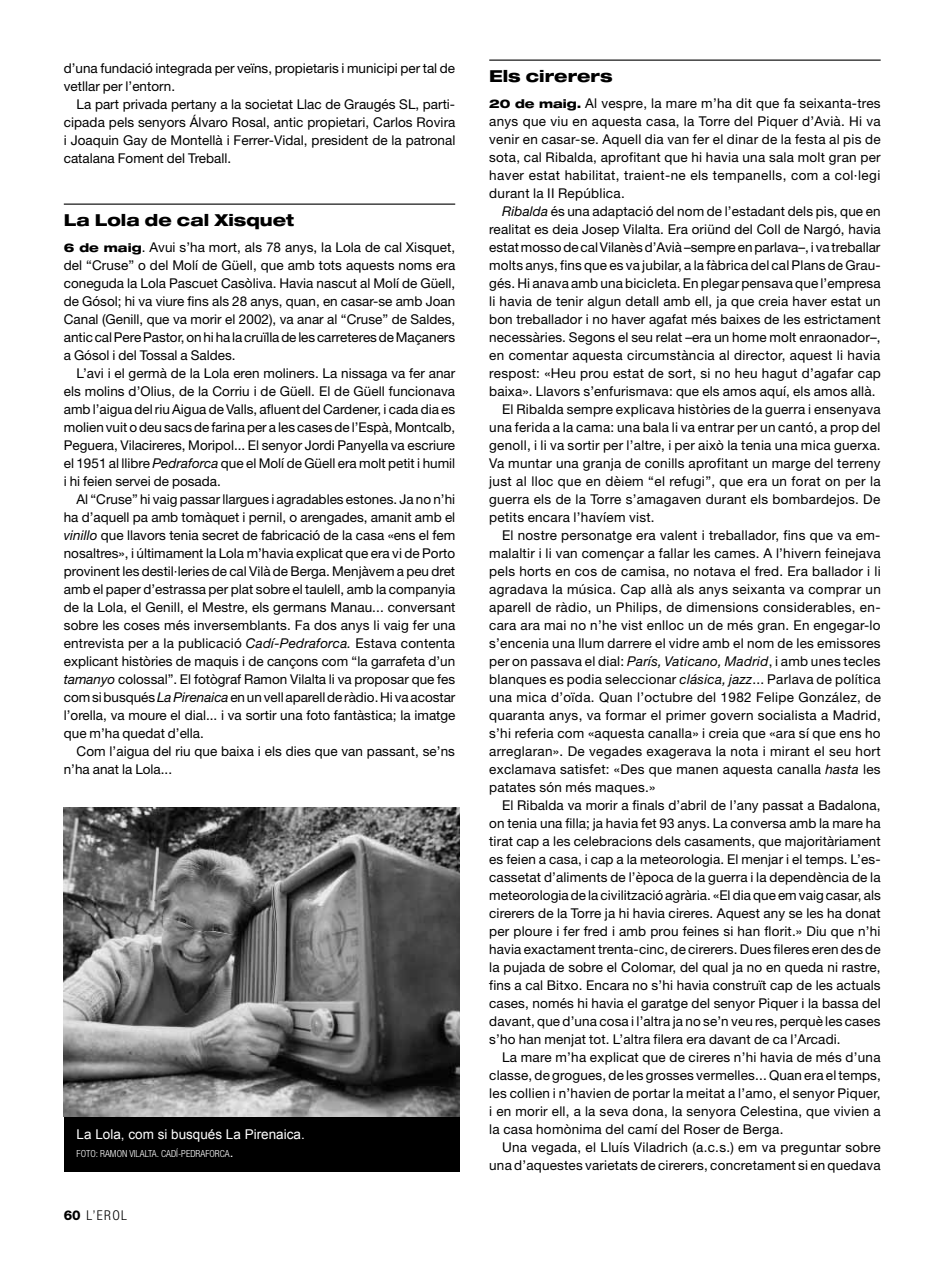
<style>
.page{position:relative;width:936px;height:1263px;background:#fff}
.page>*{position:absolute;margin:0;border:0;box-sizing:border-box;transform-origin:0 0}
.t1{font:800 expanded 16.5px "Helvetica Neue LT Std";color:#000}
.t2{font:13.5px/18px "Helvetica Neue LT Std";letter-spacing:.01em;color:#000;text-align:justify}
.t3{font:13.5px "Arial";color:#fff}
.t4{font:300 condensed 13.5px "Helvetica Neue LT Std";color:#000}
.t5{font:300 condensed 9.75px "Helvetica Neue LT Std";color:#fff}
.s1{font-weight:800;font-stretch:expanded;font-size:12px}
.s2{font-style:italic}
.s3{font-weight:800;font-stretch:normal}
</style>
<div class="page">
<img style="left:64px;top:808px;width:395px;height:309px">
<div style="left:64px;top:1117px;width:395px;height:54px;background:#000"></div>
<hr style="left:64px;top:204px;width:391px;height:1px;background:#000">
<hr style="left:489px;top:60px;width:391px;height:1px;background:#000">
<p class="t2" style="left:64px;top:59px;width:393px">d’una fundació integrada per veïns, propietaris i municipi per tal de vetllar per l’entorn.</p>
<p class="t2" style="left:64px;top:95px;width:393px;text-indent:13px">La part privada pertany a la societat Llac de Graugés SL, parti&shy;cipada pels senyors Álvaro Rosal, antic propietari, Carlos Rovira i Joaquin Gay de Montellà i Ferrer-Vidal, president de la patronal catalana Foment del Treball.</p>
<p class="t1" style="left:64px;top:209px;width:232px">La Lola de cal Xisquet</p>
<p class="t2" style="left:64px;top:238px;width:393px"><span class="s1">6 de maig</span>. Avui s’ha mort, als 78 anys, la Lola de cal Xisquet, del “Cruse” o del Molí de Güell, que amb tots aquests noms era coneguda la Lola Pascuet Casòliva. Havia nascut al Molí de Güell, de Gósol; hi va viure fins als 28 anys, quan, en casar-se amb Joan Canal (Genill, que va morir el 2002), va anar al “Cruse” de Saldes, antic cal Pere Pastor, on hi ha la cruïlla de les carreteres de Maçaners a Gósol i del Tossal a Saldes.</p>
<p class="t2" style="left:64px;top:364px;width:393px;text-indent:13px">L’avi i el germà de la Lola eren moliners. La nissaga va fer anar els molins d’Olius, de la Corriu i de Güell. El de Güell funcionava amb l’aigua del riu Aigua de Valls, afluent del Cardener, i cada dia es molien vuit o deu sacs de farina per a les cases de l’Espà, Montcalb, Peguera, Vilacireres, Moripol... El senyor Jordi Panyella va escriure el 1951 al llibre <span class="s2">Pedraforca</span> que el Molí de Güell era molt petit i humil i hi feien servei de posada.</p>
<p class="t2" style="left:64px;top:490px;width:393px;text-indent:13px">Al “Cruse” hi vaig passar llargues i agradables estones. Ja no n’hi ha d’aquell pa amb tomàquet i pernil, o arengades, amanit amb el <span class="s2">vinillo</span> que llavors tenia secret de fabricació de la casa «ens el fem nosaltres», i últimament la Lola m’havia explicat que era vi de Porto provinent les destil·leries de cal Vilà de Berga. Menjàvem a peu dret amb el paper d’estrassa per plat sobre el taulell, amb la companyia de la Lola, el Genill, el Mestre, els germans Manau... conversant sobre les coses més inversemblants. Fa dos anys li vaig fer una entrevista per a la publicació <span class="s2">Cadí-Pedraforca.</span> Estava contenta explicant històries de maquis i de cançons com “la garrafeta d’un <span class="s2">tamanyo</span> colossal”. El fotògraf Ramon Vilalta li va proposar que fes com si busqués <span class="s2">La Pirenaica</span> en un vell aparell de ràdio. H i va acostar l’orella, va moure el dial... i va sortir una foto fantàstica; la imatge que m’ha quedat d’ella.</p>
<p class="t2" style="left:64px;top:742px;width:392px;text-indent:13px">Com l’aigua del riu que baixa i els dies que van passant, se’ns n’ha anat la Lola...</p>
<p class="t3" style="left:77px;top:1126px;width:230px">La Lola, com si busqués La Pirenaica.</p>
<p class="t5" style="left:77px;top:1148px;width:116px">FOTO: RAMO N VILALTA. CAD Í-PEDRAFORCA</p>
<p class="t3" style="left:230px;top:1144px;width:5px">.</p>
<p class="t4" style="left:64px;top:1208px;width:65px"><span class="s3">60</span> L’EROL</p>
<p class="t1" style="left:489px;top:65px;width:125px">Els cirerers</p>
<p class="t2" style="left:489px;top:94px;width:393px"><span class="s1">20 de maig.</span> Al vespre, la mare m’ha dit que fa seixanta-tres anys que viu en aquesta casa, la Torre del Piquer d’Avià. H i va venir en casar-se. Aquell dia van fer el dinar de la festa al pis de sota, cal Ribalda, aprofitant que hi havia una sala molt gran per haver estat habilitat, traient-ne els tempanells, com a col·legi durant la II República.</p>
<p class="t2" style="left:502px;top:202px;width:380px"><span class="s2">Ribalda</span> és una adaptació del nom de l’estadant dels pis, que en</p>
<p class="t2" style="left:489px;top:220px;width:393px">realitat es deia Josep Vilalta. Era oriünd del Coll de Nargó, havia</p>
<p class="t2" style="left:489px;top:238px;width:392px">estat mosso de cal Vilanès d’Avià –sempre en parlava–, i va treballar</p>
<p class="t2" style="left:489px;top:256px;width:393px">molts anys, fins que es va jubilar, a la fàbrica del cal Plans de Grau-</p>
<p class="t2" style="left:489px;top:274px;width:393px">gés. H i anava amb una bicicleta. En plegar pensava que l’empresa</p>
<p class="t2" style="left:489px;top:292px;width:393px">li havia de tenir algun detall amb ell, ja que creia haver estat un</p>
<p class="t2" style="left:489px;top:310px;width:393px">bon treballador i no haver agafat més baixes de les estrictament</p>
<p class="t2" style="left:489px;top:328px;width:393px">necessàries. Segons el seu relat –era un home molt enraonador–,</p>
<p class="t2" style="left:489px;top:346px;width:393px">en comentar aquesta circumstància al director, aquest li havia</p>
<p class="t2" style="left:489px;top:364px;width:393px">respost: «H eu prou estat de sort, si no heu hagut d’agafar cap</p>
<p class="t2" style="left:489px;top:382px;width:388px">baixa». Llavors s’enfurismava: que els amos aquí, els amos allà.</p>
<p class="t2" style="left:502px;top:400px;width:380px">El Ribalda sempre explicava històries de la guerra i ensenyava</p>
<p class="t2" style="left:489px;top:418px;width:393px">una ferida a la cama: una bala li va entrar per un cantó, a prop del</p>
<p class="t2" style="left:489px;top:436px;width:393px">genoll, i li va sortir per l’altre, i per això la tenia una mica guerxa.</p>
<p class="t2" style="left:489px;top:454px;width:393px">Va muntar una granja de conills aprofitant un marge del terreny</p>
<p class="t2" style="left:489px;top:472px;width:393px">just al lloc que en dèiem “el refugi”, que era un forat on per la</p>
<p class="t2" style="left:489px;top:490px;width:392px">guerra els de la Torre s’amagaven durant els bombardejos. De</p>
<p class="t2" style="left:489px;top:508px;width:167px">petits encara l’havíem vist.</p>
<p class="t2" style="left:502px;top:526px;width:380px">El nostre personatge era valent i treballador, fins que va em-</p>
<p class="t2" style="left:489px;top:544px;width:393px">malaltir i li van començar a fallar les cames. A l’hivern feinejava</p>
<p class="t2" style="left:489px;top:562px;width:393px">pels horts en cos de camisa, no notava el fred. Era ballador i li</p>
<p class="t2" style="left:489px;top:580px;width:393px">agradava la música. Cap allà als anys seixanta va comprar un</p>
<p class="t2" style="left:489px;top:598px;width:393px">aparell de ràdio, un Philips, de dimensions considerables, en-</p>
<p class="t2" style="left:489px;top:616px;width:393px">cara ara mai no n’he vist enlloc un de més gran. En engegar-lo</p>
<p class="t2" style="left:489px;top:634px;width:393px">s’encenia una llum darrere el vidre amb el nom de les emissores</p>
<p class="t2" style="left:489px;top:652px;width:393px">per on passava el dial: <span class="s2">París, Vaticano, Madrid</span>, i amb unes tecles</p>
<p class="t2" style="left:489px;top:670px;width:393px">blanques es podia seleccionar <span class="s2">clásica, jazz</span>... Parlava de política</p>
<p class="t2" style="left:489px;top:688px;width:393px">una mica d’oïda. Quan l’octubre del 1982 Felipe González, de</p>
<p class="t2" style="left:489px;top:706px;width:393px">quaranta anys, va formar el primer govern socialista a Madrid,</p>
<p class="t2" style="left:489px;top:724px;width:393px">s’hi referia com «aquesta canalla» i creia que «ara sí que ens ho</p>
<p class="t2" style="left:489px;top:742px;width:393px">arreglaran». De vegades exagerava la nota i mirant el seu hort</p>
<p class="t2" style="left:489px;top:760px;width:393px">exclamava satisfet: «Des que manen aquesta canalla <span class="s2">hasta</span> les</p>
<p class="t2" style="left:489px;top:778px;width:168px">patates són més maques.»</p>
<p class="t2" style="left:502px;top:796px;width:380px">El Ribalda va morir a finals d’abril de l’any passat a Badalona,</p>
<p class="t2" style="left:489px;top:814px;width:393px">on tenia una filla; ja havia fet 93 anys. La conversa amb la mare ha</p>
<p class="t2" style="left:489px;top:832px;width:393px">tirat cap a les celebracions dels casaments, que majoritàriament</p>
<p class="t2" style="left:489px;top:850px;width:393px">es feien a casa, i cap a la meteorologia. El menjar i el temps. L’es-</p>
<p class="t2" style="left:489px;top:868px;width:393px">cassetat d’aliments de l’època de la guerra i la dependència de la</p>
<p class="t2" style="left:489px;top:886px;width:393px">meteorologia de la civilització agrària. «El dia que em vaig casar, als</p>
<p class="t2" style="left:489px;top:904px;width:393px">cirerers de la Torre ja hi havia cireres. Aquest any se les ha donat</p>
<p class="t2" style="left:489px;top:922px;width:393px">per ploure i fer fred i amb prou feines si han florit.» Diu que n’hi</p>
<p class="t2" style="left:489px;top:940px;width:393px">havia exactament trenta-cinc, de cirerers. Dues fileres eren des de</p>
<p class="t2" style="left:489px;top:958px;width:393px">la pujada de sobre el Colomar, del qual ja no en queda ni rastre,</p>
<p class="t2" style="left:489px;top:976px;width:393px">fins a cal Bitxo. Encara no s’hi havia construït cap de les actuals</p>
<p class="t2" style="left:489px;top:994px;width:393px">cases, només hi havia el garatge del senyor Piquer i la bassa del</p>
<p class="t2" style="left:489px;top:1012px;width:393px">davant, que d’una cosa i l’altra ja no se’n veu res, perquè les cases</p>
<p class="t2" style="left:489px;top:1030px;width:353px">s’ho han menjat tot. L’altra filera era davant de ca l’Arcadi.</p>
<p class="t2" style="left:502px;top:1048px;width:380px">La mare m’ha explicat que de cireres n’hi havia de més d’una</p>
<p class="t2" style="left:489px;top:1066px;width:393px">classe, de grogues, de les grosses vermelles... Quan era el temps,</p>
<p class="t2" style="left:489px;top:1084px;width:393px">les collien i n’havien de portar la meitat a l’amo, el senyor Piquer,</p>
<p class="t2" style="left:489px;top:1102px;width:393px">i en morir ell, a la seva dona, la senyora Celestina, que vivien a</p>
<p class="t2" style="left:489px;top:1120px;width:296px">la casa homònima del camí del Roser de Berga.</p>
<p class="t2" style="left:502px;top:1138px;width:380px">Una vegada, el Lluís Viladrich (a.c.s.) em va preguntar sobre</p>
<p class="t2" style="left:489px;top:1156px;width:393px">una d’aquestes varietats de cirerers, concretament si en quedava</p>
</div>
